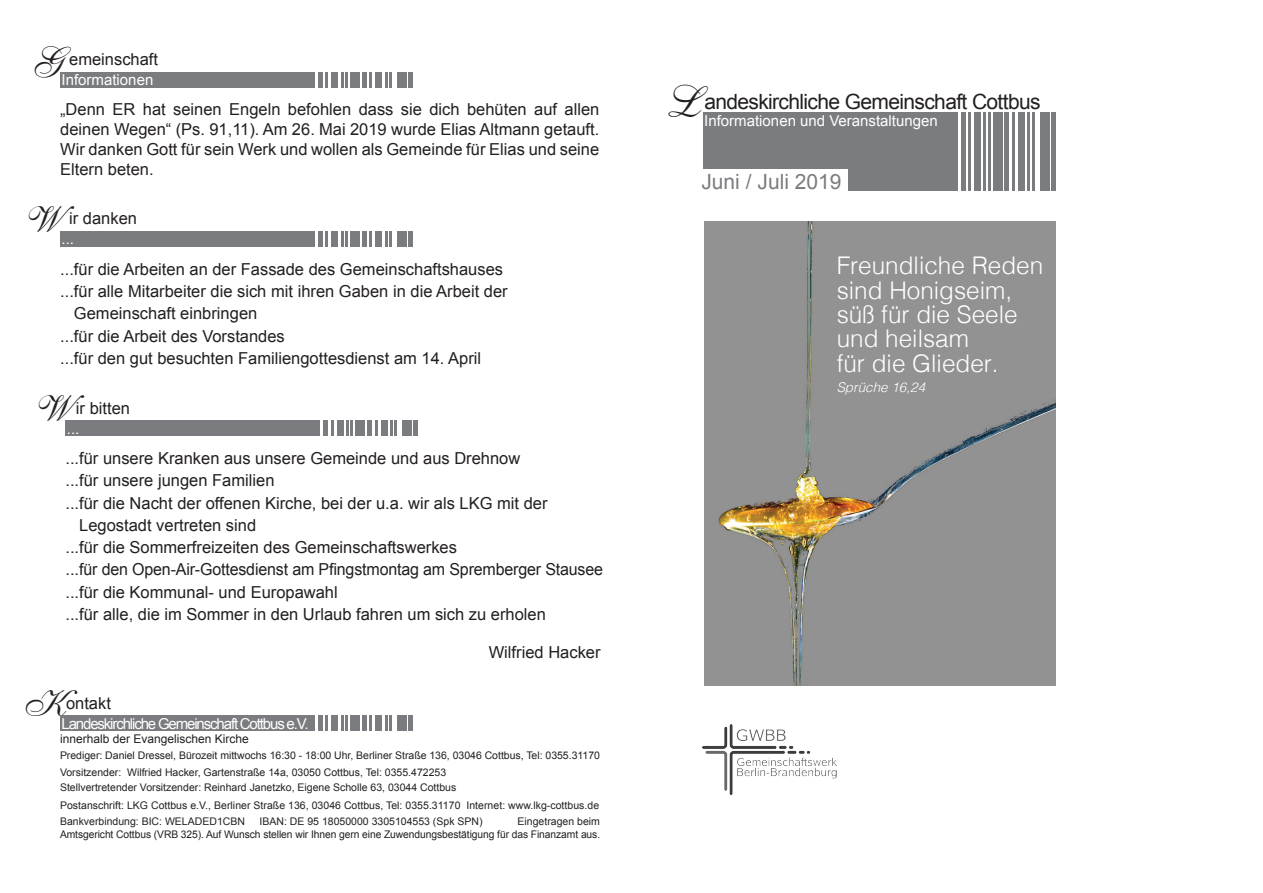
<style>
.page{position:relative;width:1263px;height:893px;background:#fff}
.page>*{position:absolute;margin:0;border:0;box-sizing:border-box;transform-origin:0 0}
.t1{font:45px "English 111 Vivace BT";color:#231f20}
.t2{font:36px "English 111 Vivace BT";color:#231f20}
.t3{font:300 24.3px/24.3px "Helvetica";color:#fff}
.t4{font:21px "Arial";letter-spacing:-.03em;color:#231f20}
.t5{font:21px "Arial";color:#7a7c7f}
.t6{font:16.5px/19.8px "Arial";color:#231f20;text-align:justify}
.t7{font:15px "Arial";color:#fff}
.t8{font:15px "Arial";letter-spacing:-.075em;color:#fff}
.t9{font:italic 300 13.5px "Helvetica";color:#fff}
.t10{font:12px "Arial";color:#231f20}
.t11{font:10.5px/16.6px "Arial";color:#231f20}
.s1{font-family:"English 111 Vivace BT";font-size:36px}
</style>
<div class="page">
<div style="left:703px;top:112px;width:255px;height:57px;background:#7a7c7f"></div>
<div style="left:961px;top:112px;width:5px;height:79px;background:#7a7c7f"></div>
<hr style="left:968px;top:112px;width:3px;height:79px;background:#7a7c7f">
<div style="left:974px;top:112px;width:7px;height:79px;background:#7a7c7f"></div>
<hr style="left:983px;top:112px;width:3px;height:79px;background:#7a7c7f">
<div style="left:993px;top:112px;width:10px;height:79px;background:#7a7c7f"></div>
<div style="left:1004px;top:112px;width:5px;height:79px;background:#7a7c7f"></div>
<hr style="left:988px;top:112px;width:3px;height:79px;background:#7a7c7f">
<hr style="left:1012px;top:112px;width:3px;height:79px;background:#7a7c7f">
<div style="left:1018px;top:112px;width:7px;height:79px;background:#7a7c7f"></div>
<hr style="left:1027px;top:112px;width:3px;height:79px;background:#7a7c7f">
<div style="left:1040px;top:112px;width:10px;height:79px;background:#7a7c7f"></div>
<div style="left:1051px;top:112px;width:5px;height:79px;background:#7a7c7f"></div>
<hr style="left:1032px;top:112px;width:3px;height:79px;background:#7a7c7f">
<div style="left:65px;top:420px;width:255px;height:16px;background:#7a7c7f"></div>
<div style="left:323px;top:420px;width:5px;height:16px;background:#7a7c7f"></div>
<svg style="left:331px;top:420px;width:2px;height:16px"></svg>
<div style="left:337px;top:420px;width:6px;height:16px;background:#7a7c7f"></div>
<hr style="left:346px;top:420px;width:3px;height:16px;background:#7a7c7f">
<div style="left:355px;top:420px;width:10px;height:16px;background:#7a7c7f"></div>
<div style="left:367px;top:420px;width:5px;height:16px;background:#7a7c7f"></div>
<hr style="left:350px;top:420px;width:3px;height:16px;background:#7a7c7f">
<svg style="left:375px;top:420px;width:2px;height:16px"></svg>
<div style="left:381px;top:420px;width:6px;height:16px;background:#7a7c7f"></div>
<hr style="left:390px;top:420px;width:3px;height:16px;background:#7a7c7f">
<div style="left:402px;top:420px;width:10px;height:16px;background:#7a7c7f"></div>
<div style="left:413px;top:420px;width:5px;height:16px;background:#7a7c7f"></div>
<hr style="left:394px;top:420px;width:3px;height:16px;background:#7a7c7f">
<div style="left:60px;top:715px;width:255px;height:16px;background:#7a7c7f"></div>
<div style="left:318px;top:715px;width:5px;height:16px;background:#7a7c7f"></div>
<svg style="left:326px;top:715px;width:2px;height:16px"></svg>
<div style="left:331px;top:715px;width:7px;height:16px;background:#7a7c7f"></div>
<svg style="left:341px;top:715px;width:2px;height:16px"></svg>
<div style="left:350px;top:715px;width:10px;height:16px;background:#7a7c7f"></div>
<hr style="left:362px;top:715px;width:4px;height:16px;background:#7a7c7f">
<hr style="left:345px;top:715px;width:3px;height:16px;background:#7a7c7f">
<svg style="left:370px;top:715px;width:2px;height:16px"></svg>
<div style="left:375px;top:715px;width:7px;height:16px;background:#7a7c7f"></div>
<svg style="left:385px;top:715px;width:2px;height:16px"></svg>
<div style="left:397px;top:715px;width:10px;height:16px;background:#7a7c7f"></div>
<div style="left:408px;top:715px;width:5px;height:16px;background:#7a7c7f"></div>
<hr style="left:389px;top:715px;width:3px;height:16px;background:#7a7c7f">
<div style="left:848px;top:112px;width:110px;height:79px;background:#7a7c7f"></div>
<div style="left:60px;top:231px;width:255px;height:16px;background:#7a7c7f"></div>
<div style="left:60px;top:72px;width:255px;height:15px;background:#7a7c7f"></div>
<div style="left:318px;top:231px;width:5px;height:16px;background:#7a7c7f"></div>
<div style="left:318px;top:72px;width:5px;height:15px;background:#7a7c7f"></div>
<svg style="left:326px;top:231px;width:2px;height:16px"></svg>
<svg style="left:326px;top:72px;width:2px;height:15px"></svg>
<div style="left:332px;top:231px;width:6px;height:16px;background:#7a7c7f"></div>
<div style="left:332px;top:72px;width:6px;height:15px;background:#7a7c7f"></div>
<hr style="left:341px;top:231px;width:3px;height:16px;background:#7a7c7f">
<hr style="left:341px;top:72px;width:3px;height:15px;background:#7a7c7f">
<div style="left:350px;top:231px;width:10px;height:16px;background:#7a7c7f"></div>
<div style="left:350px;top:72px;width:10px;height:15px;background:#7a7c7f"></div>
<div style="left:362px;top:231px;width:5px;height:16px;background:#7a7c7f"></div>
<div style="left:362px;top:72px;width:5px;height:15px;background:#7a7c7f"></div>
<hr style="left:345px;top:231px;width:3px;height:16px;background:#7a7c7f">
<hr style="left:345px;top:72px;width:3px;height:15px;background:#7a7c7f">
<svg style="left:370px;top:231px;width:2px;height:16px"></svg>
<svg style="left:370px;top:72px;width:2px;height:15px"></svg>
<div style="left:376px;top:231px;width:6px;height:16px;background:#7a7c7f"></div>
<div style="left:376px;top:72px;width:6px;height:15px;background:#7a7c7f"></div>
<hr style="left:385px;top:231px;width:3px;height:16px;background:#7a7c7f">
<hr style="left:385px;top:72px;width:3px;height:15px;background:#7a7c7f">
<div style="left:397px;top:231px;width:10px;height:16px;background:#7a7c7f"></div>
<div style="left:397px;top:72px;width:10px;height:15px;background:#7a7c7f"></div>
<div style="left:408px;top:231px;width:5px;height:16px;background:#7a7c7f"></div>
<div style="left:408px;top:72px;width:5px;height:15px;background:#7a7c7f"></div>
<hr style="left:389px;top:231px;width:3px;height:16px;background:#7a7c7f">
<hr style="left:389px;top:72px;width:3px;height:15px;background:#7a7c7f">
<div style="left:704px;top:222px;width:352px;height:464px;background:#939292"></div>
<img style="left:703px;top:724px;width:134px;height:71px">
<h2 class="t2" style="left:30px;top:38px;width:34px">G</h2>
<p class="t6" style="left:69px;top:49px;width:90px">emeinschaft</p>
<p class="t7" style="left:62px;top:70px;width:93px">Informationen</p>
<p class="t6" style="left:60px;top:100px;width:541px">„Denn ER hat seinen Engeln befohlen dass sie dich behüten auf allen deinen Wegen“ (Ps. 91,11). Am 26. Mai 2019 wurde Elias Altmann getauft.<br>Wir danken Gott für sein Werk und wollen als Gemeinde für Elias und seine Eltern beten.</p>
<h2 class="t2" style="left:26px;top:198px;width:35px">W</h2>
<p class="t6" style="left:69px;top:209px;width:69px">ir danken</p>
<p class="t7" style="left:62px;top:229px;width:14px">...</p>
<p class="t6" style="left:60px;top:259px;width:444px">...für die Arbeiten an der Fassade des Gemeinschaftshauses</p>
<p class="t6" style="left:60px;top:282px;width:449px">...für alle Mitarbeiter die sich mit ihren Gaben in die Arbeit der</p>
<p class="t6" style="left:74px;top:304px;width:185px">Gemeinschaft einbringen</p>
<p class="t6" style="left:60px;top:326px;width:226px">...für die Arbeit des Vorstandes</p>
<p class="t6" style="left:60px;top:348px;width:422px">...für den gut besuchten Familiengottesdienst am 14. April</p>
<p class="t6" style="left:35px;top:398px;width:96px"><span class="s1">W</span> ir bitten</p>
<p class="t7" style="left:67px;top:419px;width:14px">...</p>
<p class="t6" style="left:65px;top:448px;width:456px">...für unsere Kranken aus unsere Gemeinde und aus Drehnow</p>
<p class="t6" style="left:65px;top:471px;width:211px">...für unsere jungen Familien</p>
<p class="t6" style="left:65px;top:493px;width:484px">...für die Nacht der offenen Kirche, bei der u.a. wir als LKG mit der</p>
<p class="t6" style="left:79px;top:515px;width:179px">Legostadt vertreten sind</p>
<p class="t6" style="left:65px;top:538px;width:393px">...für die Sommerfreizeiten des Gemeinschaftswerkes</p>
<p class="t6" style="left:65px;top:560px;width:539px">...für den Open-Air-Gottesdienst am Pfingstmontag am Spremberger Stausee</p>
<p class="t6" style="left:65px;top:582px;width:274px">...für die Kommunal- und Europawahl</p>
<p class="t6" style="left:65px;top:604px;width:482px">...für alle, die im Sommer in den Urlaub fahren um sich zu erholen</p>
<p class="t6" style="left:23px;top:693px;width:89px"><span class="s1">K</span>ontakt</p>
<p class="t8" style="left:61px;top:714px;width:249px">Landeskirchliche Gemeinschaft Cottbus e.V.</p>
<p class="t10" style="left:60px;top:730px;width:190px">innerhalb der Evangelischen Kirche</p>
<p class="t6" style="left:489px;top:642px;width:113px">Wilfried Hacker</p>
<p class="t11" style="left:60px;top:747px;width:541px">Prediger: Daniel Dressel, Bürozeit mittwochs 16:30 - 18:00 Uhr, Berliner Straße 136, 03046 Cottbus, Tel: 0355.31170</p>
<p class="t11" style="left:60px;top:764px;width:388px">Vorsitzender: Wilfried Hacker, Gartenstraße 14a, 03050 Cottbus, Tel: 0355.472253</p>
<p class="t11" style="left:60px;top:779px;width:398px">Stellvertretender Vorsitzender: Reinhard Janetzko, Eigene Scholle 63, 03044 Cottbus</p>
<p class="t11" style="left:60px;top:797px;width:541px">Postanschrift: LKG Cottbus e.V., Berliner Straße 136, 03046 Cottbus, Tel: 0355.31170 Internet: www.lkg-cottbus.de<br>Bankverbindung: BIC: WELADED1CBN</p>
<p class="t11" style="left:260px;top:813px;width:224px">IBAN: DE 95 18050000 3305104553 (Spk SPN)</p>
<p class="t11" style="left:60px;top:815px;width:542px;line-height:12.6px;text-align:right">Eingetragen beim<br>Amtsgericht Cottbus (VRB 325). Auf Wunsch stellen wir Ihnen gern eine Zuwendungsbestätigung für das Finanzamt aus.</p>
<h1 class="t1" style="left:665px;top:74px;width:37px">L</h1>
<p class="t4" style="left:704px;top:88px;width:338px">andeskirchliche Gemeinschaft Cottbus</p>
<p class="t7" style="left:704px;top:111px;width:235px">Informationen und Veranstaltungen</p>
<p class="t5" style="left:701px;top:168px;width:142px">Juni / Juli 2019</p>
<h3 class="t3" style="left:837px;top:252px;width:208px">Freundliche Reden sind Honigseim, süß für die Seele und heilsam<br>für die Glieder.</h3>
<p class="t9" style="left:837px;top:375px;width:90px">Sprüche 16,24</p>
</div>
